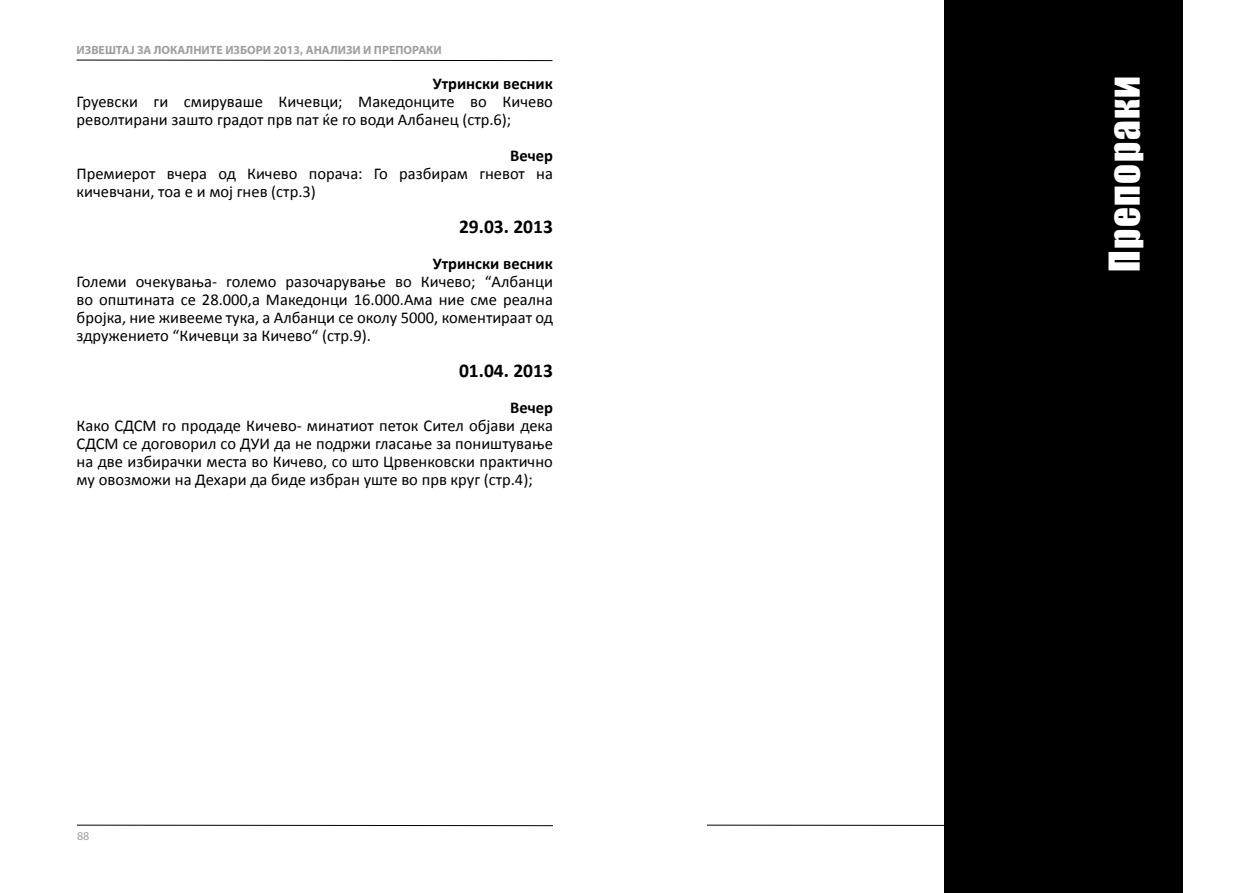
<style>
.page{position:relative;width:1259px;height:893px;background:#fff}
.page>*{position:absolute;margin:0;border:0;box-sizing:border-box;transform-origin:0 0}
.t1{font:39px "Impact";letter-spacing:.04em;color:#fff}
.t2{font:700 19.5px "Calibri";color:#000}
.t3{font:16.5px/18px "Calibri";color:#000}
.t4{font:700 16.5px "Calibri";color:#000}
.t5{font:700 12px "Myriad Pro";color:#9d9fa2}
.t6{font:12px "Myriad Pro";color:#9d9fa2}
</style>
<div class="page">
<svg style="left:77px;top:825px;width:476px;height:1px"></svg>
<svg style="left:76px;top:60px;width:477px;height:1px"></svg>
<svg style="left:707px;top:825px;width:476px;height:1px"></svg>
<div style="left:944px;top:0;width:238px;height:893px;background:#000"></div>
<p class="t5" style="left:77px;top:42px;width:367px">ИЗВЕШТАЈ ЗА ЛОКАЛНИТЕ ИЗБОРИ 2013, АНАЛИЗИ И ПРЕПОРАКИ</p>
<p class="t4" style="left:433px;top:73px;width:121px">Утрински весник</p>
<p class="t3" style="left:77px;top:92px;width:478px">Груевски ги смируваше Кичевци; Македонците во Кичево револтирани зашто градот прв пат ќе го води Албанец (стр.6);</p>
<p class="t4" style="left:510px;top:145px;width:44px">Вечер</p>
<p class="t3" style="left:77px;top:164px;width:478px">Премиерот вчера од Кичево порача: Го разбирам гневот на кичевчани, тоа е и мој гнев (стр.3)</p>
<p class="t2" style="left:459px;top:214px;width:95px">29.03. 2013</p>
<p class="t4" style="left:433px;top:253px;width:121px">Утрински весник</p>
<p class="t3" style="left:77px;top:272px;width:478px;text-align:justify">Големи очекувања- големо разочарување во Кичево; “Албанци во општината се 28.000,а Македонци 16.000.Ама ние сме реална бројка, ние живееме тука, а Албанци се околу 5000, коментираат од здружението “Кичевци за Кичево“ (стр.9).</p>
<p class="t2" style="left:459px;top:358px;width:95px">01.04. 2013</p>
<p class="t4" style="left:510px;top:397px;width:44px">Вечер</p>
<p class="t3" style="left:77px;top:416px;width:478px;text-align:justify">Како СДСМ го продаде Кичево- минатиот петок Сител објави дека СДСМ се договорил со ДУИ да не подржи гласање за поништување на две избирачки места во Кичево, со што Црвенковски практично му овозможи на Дехари да биде избран уште во прв круг (стр.4);</p>
<p class="t6" style="left:77px;top:828px;width:14px">88</p>
<h1 class="t1" style="left:1094px;top:272px;width:198px;rotate:-90deg">Препораки</h1>
</div>
